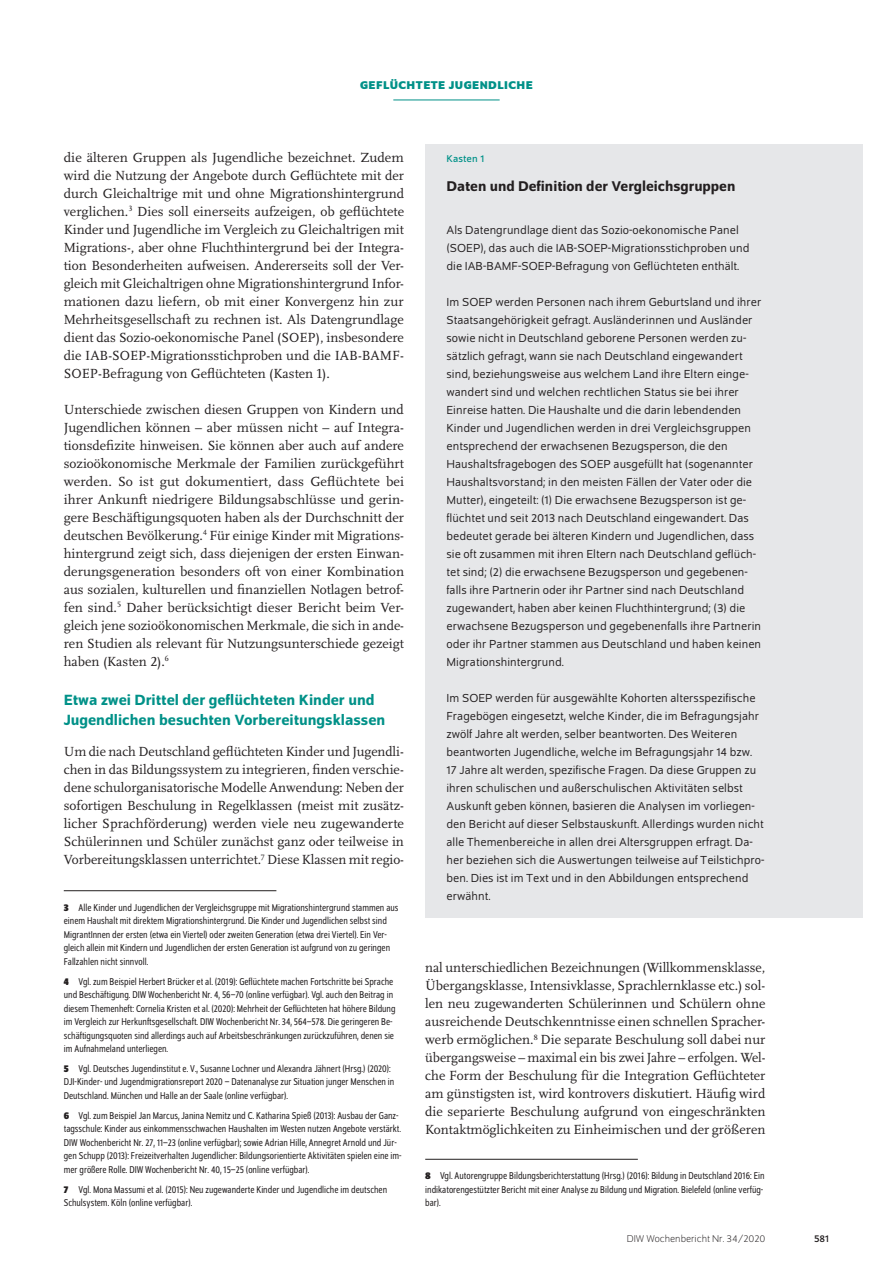
<style>
.page{position:relative;width:893px;height:1263px;background:#fff}
.page>*{position:absolute;margin:0;border:0;box-sizing:border-box;transform-origin:0 0}
.t1{font:500 15.75px/19.5px "Schumpeter";color:#009188}
.t2{font:500 15px "Schumpeter";color:#231f20}
.t3{font:13.8px/18px "Scala Pro";color:#231f20;text-align:justify}
.t4{font:12.3px/18px "Schumpeter Blond";letter-spacing:.005em;color:#231f20}
.t5{font:700 12px "Schumpeter";color:#009188}
.t6{font:semi-condensed 10.5px/13.5px "Schumpeter Blond";color:#231f20}
.t7{font:300 10.5px "Schumpeter";color:#231f20}
.t8{font:10.5px "Schumpeter";letter-spacing:.01em;color:#009188}
.t9{font:10.5px "Schumpeter";color:#231f20}
.s1{font-family:"Schumpeter";font-weight:700}
</style>
<div class="page">
<hr style="left:393px;top:100px;width:107px;height:1px;background:#009188">
<hr style="left:64px;top:890px;width:212px;height:1px;background:#231f20">
<hr style="left:425px;top:1159px;width:213px;height:1px;background:#231f20">
<div style="left:425px;top:144px;width:438px;height:773px;background:#e6e7e9"></div>
<p class="t5" style="left:360px;top:79px;width:17px">GEFLÜCHTETE</p>
<p class="t5" style="left:449px;top:79px;width:15px">JUGENDLICHE</p>
<p class="t3" style="left:64px;top:148px;width:342px">die älteren Gruppen als Jugendliche bezeichnet. Zudem wird die Nutzung der Angebote durch Geflüchtete mit der durch Gleichaltrige mit und ohne Migrationshintergrund verglichen.<sup>3</sup> Dies soll einerseits aufzeigen, ob geflüchtete Kinder und Jugendliche im Vergleich zu Gleichaltrigen mit Migrations-, aber ohne Fluchthintergrund bei der Integra&shy;tion Besonderheiten aufweisen. Andererseits soll der Ver&shy;gleich mit Gleichaltrigen ohne Migrationshintergrund Infor&shy;mationen dazu liefern, ob mit einer Konvergenz hin zur Mehrheitsgesellschaft zu rechnen ist. Als Datengrundlage dient das Sozio-oekonomische Panel (SOEP), insbesondere die IAB-SOEP-Migrationsstichproben und die IAB-BAMF-SOEP-Befragung von Geflüchteten (Kasten 1).</p>
<p class="t3" style="left:64px;top:400px;width:342px">Unterschiede zwischen diesen Gruppen von Kindern und Jugendlichen können – aber müssen nicht – auf Integra&shy;tionsdefizite hinweisen. Sie können aber auch auf andere sozioökonomische Merkmale der Familien zurückgeführt werden. So ist gut dokumentiert, dass Geflüchtete bei ihrer Ankunft niedrigere Bildungsabschlüsse und gerin&shy;gere Beschäftigungsquoten haben als der Durchschnitt der deutschen Bevölkerung.<sup>4</sup> Für einige Kinder mit Migrations&shy;hintergrund zeigt sich, dass diejenigen der ersten Einwan&shy;derungsgeneration besonders oft von einer Kombination aus sozialen, kulturellen und finanziellen Notlagen betrof&shy;fen sind.<sup>5</sup> Daher berücksichtigt dieser Bericht beim Ver&shy;gleich jene sozioökonomischen Merkmale, die sich in ande&shy;ren Studien als relevant für Nutzungsunterschiede gezeigt haben (Kasten 2).<sup>6</sup></p>
<p class="t1" style="left:64px;top:690px;width:323px">Etwa zwei Drittel der geflüchteten Kinder und<br>Jugendlichen besuchten Vorbereitungsklassen</p>
<p class="t3" style="left:64px;top:742px;width:342px">Um die nach Deutschland geflüchteten Kinder und Jugendli&shy;chen in das Bildungssystem zu integrieren, finden verschie&shy;dene schulorganisatorische Modelle Anwendung: Neben der sofortigen Beschulung in Regelklassen (meist mit zusätz&shy;licher Sprachförderung) werden viele neu zugewanderte Schülerinnen und Schüler zunächst ganz oder teilweise in Vorbereitungsklassen unterrichtet.<sup>7</sup> Diese Klassen mit regio-</p>
<p class="t6" style="left:64px;top:901px;width:336px"><span class="s1">3</span> Alle Kinder und Jugendlichen der Vergleichsgruppe mit Migrationshintergrund stammen aus einem Haushalt mit direktem Migrationshintergrund. Die Kinder und Jugendlichen selbst sind MigrantInnen der ersten (etwa ein Viertel) oder zweiten Generation (etwa drei Viertel). Ein Ver&shy;gleich allein mit Kindern und Jugendlichen der ersten Generation ist aufgrund von zu geringen Fallzahlen nicht sinnvoll.</p>
<p class="t6" style="left:64px;top:975px;width:333px"><span class="s1">4</span> Vgl. zum Beispiel Herbert Brücker et al. (2019): Geflüchtete machen Fortschritte bei Sprache und Beschäftigung. DIW Wochenbericht Nr. 4, 56–70 (online verfügbar). Vgl. auch den Beitrag in diesem Themenheft: Cornelia Kristen et al. (2020): Mehrheit der Geflüchteten hat höhere Bildung im Vergleich zur Herkunftsgesellschaft. DIW Wochenbericht Nr. 34, 564–578. Die geringeren Be&shy;schäftigungsquoten sind allerdings auch auf Arbeitsbeschränkungen zurückzuführen, denen sie im Aufnahmeland unterliegen.</p>
<p class="t6" style="left:64px;top:1062px;width:332px"><span class="s1">5</span> Vgl. Deutsches Jugendinstitut e. V., Susanne Lochner und Alexandra Jähnert (Hrsg.) (2020):<br>DJI-Kinder- und Jugendmigrationsreport 2020 – Datenanalyse zur Situation junger Menschen in<br>Deutschland. München und Halle an der Saale (online verfügbar).</p>
<p class="t6" style="left:64px;top:1109px;width:339px"><span class="s1">6</span> Vgl. zum Beispiel Jan Marcus, Janina Nemitz und C. Katharina Spieß (2013): Ausbau der Ganz&shy;tagsschule: Kinder aus einkommensschwachen Haushalten im Westen nutzen Angebote verstärkt.<br>DIW Wochenbericht Nr. 27, 11–23 (online verfügbar); sowie Adrian Hille, Annegret Arnold und Jür&shy;gen Schupp (2013): Freizeitverhalten Jugendlicher: Bildungsorientierte Aktivitäten spielen eine im&shy;mer größere Rolle. DIW Wochenbericht Nr. 40, 15–25 (online verfügbar).</p>
<p class="t6" style="left:64px;top:1183px;width:325px"><span class="s1">7</span> Vgl. Mona Massumi et al. (2015): Neu zugewanderte Kinder und Jugendliche im deutschen<br>Schulsystem. Köln (online verfügbar).</p>
<p class="t8" style="left:446px;top:153px;width:39px">Kasten 1</p>
<p class="t2" style="left:446px;top:178px;width:291px">Daten und Definition der Vergleichsgruppen</p>
<p class="t4" style="left:446px;top:221px;width:304px">Als Datengrundlage dient das Sozio-oekonomische Panel (SOEP), das auch die IAB-SOEP-Migrationsstichproben und die IAB-BAMF-SOEP-Befragung von Geflüchteten enthält.</p>
<p class="t4" style="left:446px;top:293px;width:316px">Im SOEP werden Personen nach ihrem Geburtsland und ihrer Staatsangehörigkeit gefragt. Ausländerinnen und Ausländer sowie nicht in Deutschland geborene Personen werden zu&shy;sätzlich gefragt, wann sie nach Deutschland eingewandert sind, beziehungsweise aus welchem Land ihre Eltern einge&shy;wandert sind und welchen rechtlichen Status sie bei ihrer Einreise hatten. Die Haushalte und die darin lebendenden Kinder und Jugendlichen werden in drei Vergleichsgruppen entsprechend der erwachsenen Bezugsperson, die den Haushaltsfragebogen des SOEP ausgefüllt hat (sogenannter Haushaltsvorstand; in den meisten Fällen der Vater oder die Mutter), eingeteilt: (1) Die erwachsene Bezugsperson ist ge&shy;flüchtet und seit 2013 nach Deutschland eingewandert. Das bedeutet gerade bei älteren Kindern und Jugendlichen, dass sie oft zusammen mit ihren Eltern nach Deutschland geflüch&shy;tet sind; (2) die erwachsene Bezugsperson und gegebenen&shy;falls ihre Partnerin oder ihr Partner sind nach Deutschland zugewandert, haben aber keinen Fluchthintergrund; (3) die erwachsene Bezugsperson und gegebenenfalls ihre Partnerin oder ihr Partner stammen aus Deutschland und haben keinen Migrationshintergrund.</p>
<p class="t4" style="left:446px;top:690px;width:319px">Im SOEP werden für ausgewählte Kohorten altersspezifische Fragebögen eingesetzt, welche Kinder, die im Befragungsjahr zwölf Jahre alt werden, selber beantworten. Des Weiteren beantworten Jugendliche, welche im Befragungsjahr 14 bzw.<br>17 Jahre alt werden, spezifische Fragen. Da diese Gruppen zu ihren schulischen und außerschulischen Aktivitäten selbst Auskunft geben können, basieren die Analysen im vorliegen&shy;den Bericht auf dieser Selbstauskunft. Allerdings wurden nicht alle Themenbereiche in allen drei Altersgruppen erfragt. Da&shy;her beziehen sich die Auswertungen teilweise auf Teilstichpro&shy;ben. Dies ist im Text und in den Abbildungen entsprechend erwähnt.</p>
<p class="t3" style="left:425px;top:958px;width:342px">nal unterschiedlichen Bezeichnungen (Willkommensklasse, Übergangsklasse, Intensivklasse, Sprachlernklasse etc.) sol&shy;len neu zugewanderten Schülerinnen und Schülern ohne ausreichende Deutschkenntnisse einen schnellen Spracher&shy;werb ermöglichen.<sup>8</sup> Die separate Beschulung soll dabei nur übergangsweise – maximal ein bis zwei Jahre – erfolgen. Wel&shy;che Form der Beschulung für die Integration Geflüchteter am günstigsten ist, wird kontrovers diskutiert. Häufig wird die separierte Beschulung aufgrund von eingeschränkten Kontaktmöglichkeiten zu Einheimischen und der größeren</p>
<p class="t6" style="left:425px;top:1169px;width:341px;text-align:justify"><span class="s1">8</span> Vgl. Autorengruppe Bildungsberichterstattung (Hrsg.) (2016): Bildung in Deutschland 2016: Ein indikatorengestützter Bericht mit einer Analyse zu Bildung und Migration. Bielefeld (online verfüg&shy;bar).</p>
<p class="t7" style="left:627px;top:1234px;width:140px">DIW Wochenbericht Nr. 34/2020</p>
<p class="t9" style="left:814px;top:1233px;width:17px">581</p>
</div>
